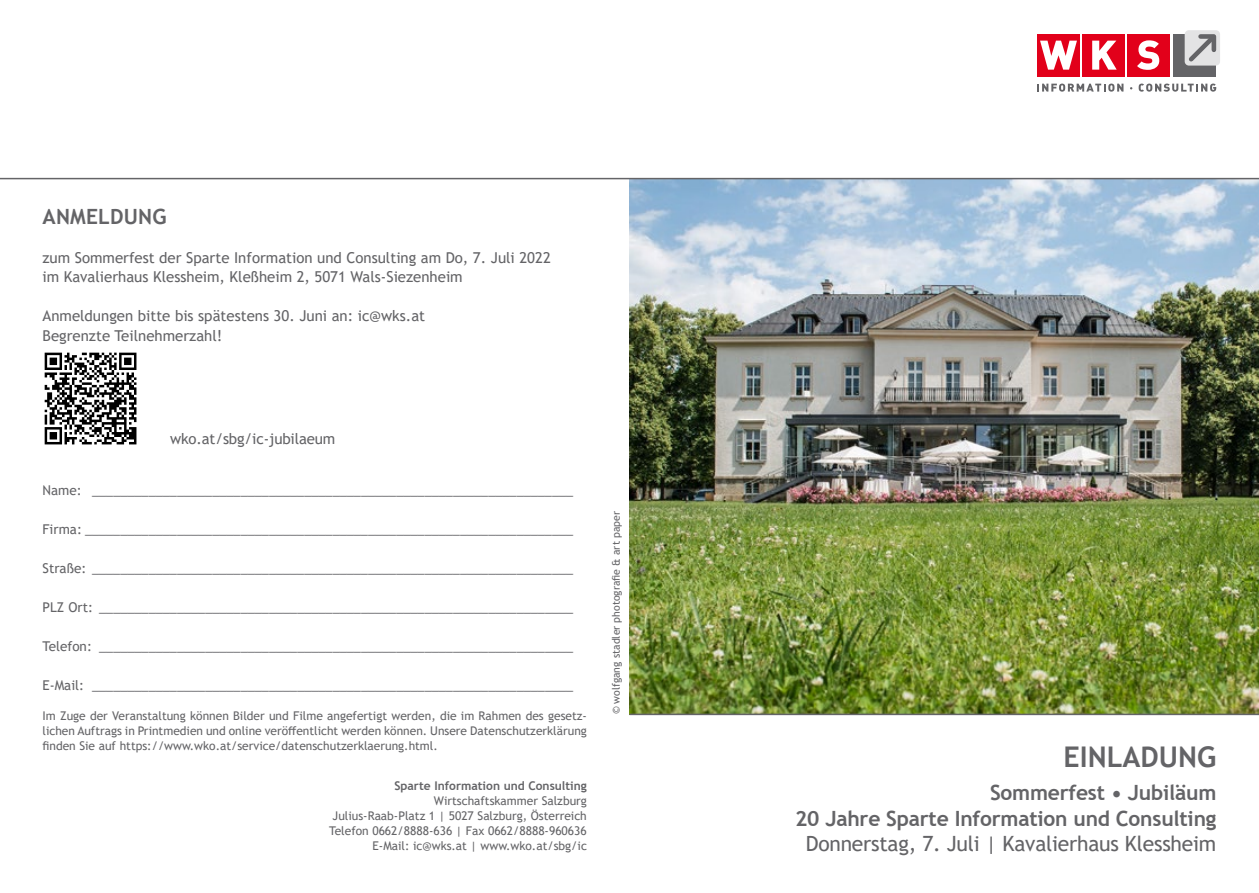
<style>
.page{position:relative;width:1259px;height:893px;background:#fff}
.page>*{position:absolute;margin:0;border:0;box-sizing:border-box;transform-origin:0 0}
.t1{font:700 28.5px "Trebuchet MS";color:#646467}
.t2{font:700 21px/25.5px "Trebuchet MS";letter-spacing:-.01em;color:#646467;text-align:right}
.t3{font:21px "Trebuchet MS";letter-spacing:-.01em;color:#646467}
.t4{font:700 21px "Trebuchet MS";letter-spacing:.01em;color:#646467}
.t5{font:15px/19.5px "Trebuchet MS";color:#646467}
.t6{font:13.5px "Trebuchet MS";color:#646467}
.t7{font:12px/15px "Trebuchet MS";color:#646467;text-align:justify}
.t8{font:700 12px "Trebuchet MS";color:#646467}
.t9{font:10.5px "Trebuchet MS";color:#646467}
</style>
<div class="page">
<img style="left:629px;top:179px;width:630px;height:535px">
<hr style="left:0;top:178px;width:1259px;height:1px;background:#646467">
<svg style="left:45px;top:353px;width:91px;height:91px"></svg>
<hr style="left:629px;top:714px;width:630px;height:1px;background:#646467">
<div style="left:1126px;top:34px;width:43px;height:43px;background:#e2001a"></div>
<div style="left:1082px;top:34px;width:42px;height:43px;background:#e2001a"></div>
<svg style="left:1092px;top:41px;width:24px;height:29px"></svg>
<div style="left:1037px;top:34px;width:42px;height:43px;background:#e2001a"></div>
<svg style="left:1040px;top:41px;width:37px;height:29px"></svg>
<svg style="left:1037px;top:84px;width:86px;height:8px"></svg>
<svg style="left:1138px;top:84px;width:78px;height:8px"></svg>
<div style="left:1173px;top:34px;width:43px;height:43px;background:#646467"></div>
<div style="left:1184px;top:30px;width:36px;height:36px;background:#e3e3e4;border-radius:4px"></div>
<svg style="left:1184px;top:31px;width:34px;height:35px"></svg>
<svg style="left:1137px;top:40px;width:22px;height:30px"></svg>
<h2 class="t4" style="left:43px;top:203px;width:126px">ANMELDUNG</h2>
<p class="t5" style="left:43px;top:248px;width:510px">zum Sommerfest der Sparte Information und Consulting am Do, 7. Juli 2022 im Kavalierhaus Klessheim, Kleßheim 2, 5071 Wals-Siezenheim</p>
<p class="t5" style="left:43px;top:306px;width:384px">Anmeldungen bitte bis spätestens 30. Juni an: ic@wks.at<br>Begrenzte Teilnehmerzahl!</p>
<p class="t5" style="left:170px;top:429px;width:167px">wko.at/sbg/ic-jubilaeum</p>
<p class="t6" style="left:43px;top:482px;width:532px">Name: ____________________________________________________________________</p>
<p class="t6" style="left:43px;top:521px;width:532px">Firma: _____________________________________________________________________</p>
<p class="t6" style="left:43px;top:560px;width:532px">Straße: ____________________________________________________________________</p>
<p class="t6" style="left:43px;top:599px;width:532px">PLZ Ort: ___________________________________________________________________</p>
<p class="t6" style="left:43px;top:638px;width:532px">Telefon: ___________________________________________________________________</p>
<p class="t6" style="left:43px;top:677px;width:532px">E-Mail: ____________________________________________________________________</p>
<p class="t7" style="left:43px;top:708px;width:546px">Im Zuge der Veranstaltung können Bilder und Filme angefertigt werden, die im Rahmen des gesetz&shy;lichen Auftrags in Printmedien und online veröffentlicht werden können. Unsere Datenschutzerklärung finden Sie auf https://www.wko.at/service/datenschutzerklaerung.html.</p>
<p class="t8" style="left:394px;top:779px;width:194px">Sparte Information und Consulting</p>
<p class="t7" style="left:329px;top:794px;width:259px;text-align:right">Wirtschaftskammer Salzburg<br>Julius-Raab-Platz 1 | 5027 Salzburg, Österreich Telefon 0662/8888-636 | Fax 0662/8888-960636<br>E-Mail: ic@wks.at | www.wko.at/sbg/ic</p>
<p class="t9" style="left:609px;top:714px;width:205px;rotate:-90deg">© wolfgang stadler photografie &amp; art paper</p>
<h1 class="t1" style="left:1063px;top:739px;width:154px">EINLADUNG</h1>
<h2 class="t2" style="left:795px;top:780px;width:423px">Sommerfest • Jubiläum<br>20 Jahre Sparte Information und Consulting</h2>
<h2 class="t3" style="left:805px;top:830px;width:412px">Donnerstag, 7. Juli | Kavalierhaus Klessheim</h2>
</div>
